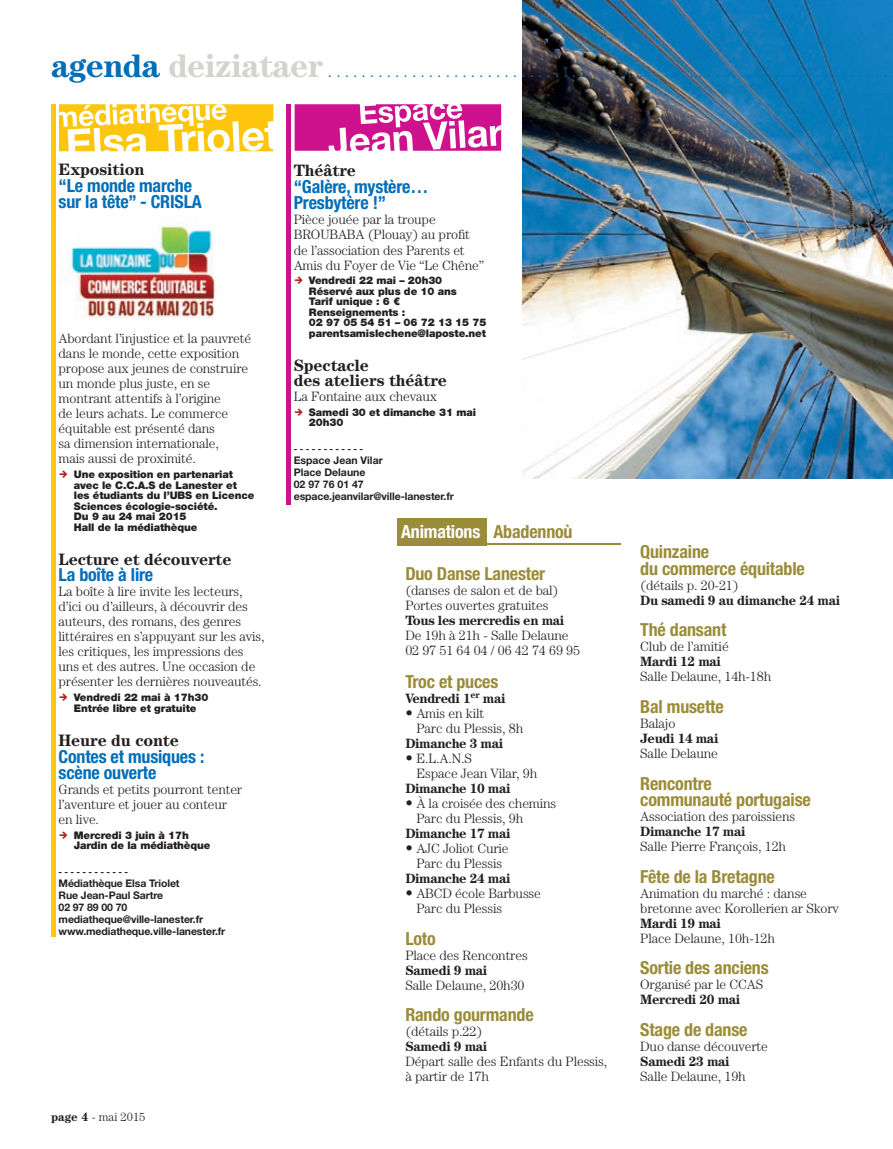
<style>
.page{position:relative;width:893px;height:1149px;background:#fff}
.page>*{position:absolute;margin:0;border:0;box-sizing:border-box;transform-origin:0 0}
.t1{font:700 33px "Century";letter-spacing:-.02em;color:#d4d3cd}
.t2{font:700 condensed 18px/16.5px "Helvetica Neue LT Std";letter-spacing:-.01em;color:#9b8c39}
.t3{font:700 condensed 18px/16.5px "Helvetica Neue LT Std";letter-spacing:-.01em;color:#006eb9}
.t4{font:700 condensed 18px "Helvetica Neue LT Std";letter-spacing:-.01em;color:#fff}
.t5{font:700 16.5px/15px "Century";letter-spacing:-.01em;color:#231f20}
.t6{font:300 13.5px/15px "Century";letter-spacing:-.01em;color:#231f20}
.t7{font:700 13.5px "Century";letter-spacing:-.03em;color:#231f20}
.t8{font:300 12px "Century";color:#231f20}
.t9{font:900 10.5px/10.5px "Helvetica Neue LT Std";letter-spacing:-.01em;color:#231f20}
.t10{font:700 10.5px/12px "Helvetica Neue LT Std";letter-spacing:-.01em;color:#231f20}
.t11{font:700 9px "Helvetica Neue LT Std";color:#231f20}
.s1{color:#006eb9}
.s2{font-family:"Flesh Plain";font-weight:400;color:#af1e22}
.s3{font-weight:700}
.s4{color:#9b8c39}
.s5{font-size:15px}
</style>
<div class="page">
<div style="left:397px;top:518px;width:90px;height:27px;background:#9b8c39"></div>
<hr style="left:397px;top:543px;width:223px;height:2px;background:#9b8c39">
<div style="left:51px;top:104px;width:5px;height:832px;background:#fec50d"></div>
<hr style="left:287px;top:104px;width:4px;height:400px;background:#ce118c">
<svg style="left:295px;top:104px;width:206px;height:47px"></svg>
<img style="left:64px;top:224px;width:151px;height:94px">
<svg style="left:59px;top:104px;width:214px;height:47px"></svg>
<img style="left:522px;top:0;width:371px;height:478px">
<h1 class="t1" style="left:51px;top:46px;width:274px"><span class="s1">agenda</span> deiziataer</h1>
<p class="t5" style="left:59px;top:161px;width:87px">Exposition</p>
<h2 class="t3" style="left:59px;top:176px;width:145px">“Le monde marche sur la tête” - CRISLA</h2>
<p class="t6" style="left:59px;top:331px;width:194px">Abordant l’injustice et la pauvreté dans le monde, cette exposition propose aux jeunes de construire un monde plus juste, en se montrant attentifs à l’origine<br>de leurs achats. Le commerce équitable est présenté dans<br>sa dimension internationale,<br>mais aussi de proximité.</p>
<p class="t9" style="left:74px;top:469px;width:182px;text-indent:-15px"><span class="s2">W</span> Une exposition en partenariat avec le C.C.A.S de Lanester et les étudiants du l’UBS en Licence<br>Sciences écologie-société.<br>Du 9 au 24 mai 2015<br>Hall de la médiathèque</p>
<p class="t5" style="left:59px;top:551px;width:175px">Lecture et découverte</p>
<h2 class="t3" style="left:59px;top:566px;width:96px">La boîte à lire</h2>
<p class="t6" style="left:59px;top:584px;width:208px">La boîte à lire invite les lecteurs, d’ici ou d’ailleurs, à découvrir des auteurs, des romans, des genres littéraires en s’appuyant sur les avis, les critiques, les impressions des uns et des autres. Une occasion de présenter les dernières nouveautés.</p>
<p class="t9" style="left:59px;top:692px;width:151px;text-align:center"><span class="s2">W</span> Vendredi 22 mai à 17h30<br>Entrée libre et gratuite</p>
<p class="t5" style="left:59px;top:732px;width:122px">Heure du conte</p>
<h2 class="t3" style="left:59px;top:747px;width:147px">Contes et musiques : scène ouverte</h2>
<p class="t6" style="left:59px;top:781px;width:185px">Grands et petits pourront tenter l’aventure et jouer au conteur en live.</p>
<p class="t9" style="left:74px;top:829px;width:138px;text-indent:-15px"><span class="s2">W</span> Mercredi 3 juin à 17h<br>Jardin de la médiathèque</p>
<p class="t10" style="left:59px;top:876px;width:168px">Médiathèque Elsa Triolet<br>Rue Jean-Paul Sartre<br>02 97 89 00 70 mediatheque@ville-lanester.fr www.mediatheque.ville-lanester.fr</p>
<p class="t8" style="left:51px;top:1109px;width:96px"><span class="s3">page 4</span> - mai 2015</p>
<p class="t5" style="left:294px;top:163px;width:64px">Théâtre</p>
<h2 class="t3" style="left:294px;top:178px;width:136px">“Galère, mystère…<br>Presbytère !”</h2>
<p class="t6" style="left:294px;top:212px;width:192px">Pièce jouée par la troupe<br>BROUBABA (Plouay) au profit de l’association des Parents et<br>Amis du Foyer de Vie “Le Chêne”</p>
<p class="t9" style="left:309px;top:275px;width:179px;text-indent:-15px"><span class="s2">W</span> Vendredi 22 mai – 20h30<br>Réservé aux plus de 10 ans<br>Tarif unique : 6 €<br>Renseignements :<br>02 97 05 54 51 – 06 72 13 15 75 parentsamislechene@laposte.net</p>
<p class="t5" style="left:294px;top:357px;width:155px">Spectacle<br>des ateliers théâtre</p>
<p class="t6" style="left:294px;top:388px;width:145px">La Fontaine aux chevaux</p>
<p class="t9" style="left:309px;top:407px;width:169px;text-indent:-15px"><span class="s2">W</span> Samedi 30 et dimanche 31 mai<br>20h30</p>
<p class="t11" style="left:294px;top:443px;width:71px">- - - - - - - - - - - -</p>
<p class="t10" style="left:294px;top:453px;width:162px">Espace Jean Vilar<br>Place Delaune<br>02 97 76 01 47 espace.jeanvilar@ville-lanester.fr</p>
<h2 class="t4" style="left:401px;top:520px;width:173px">Animations <span class="s4">Abadennoù</span></h2>
<h2 class="t2" style="left:405px;top:564px;width:141px">Duo Danse Lanester</h2>
<p class="t6" style="left:405px;top:582px;width:155px">(danses de salon et de bal)<br>Portes ouvertes gratuites</p>
<p class="t7" style="left:405px;top:612px;width:161px">Tous les mercredis en mai</p>
<p class="t6" style="left:405px;top:627px;width:176px">De 19h à 21h - Salle Delaune<br>02 97 51 64 04 / 06 42 74 69 95</p>
<h2 class="t2" style="left:405px;top:672px;width:95px">Troc et puces</h2>
<p class="t7" style="left:405px;top:690px;width:102px">Vendredi 1<sup>er</sup> mai</p>
<p class="t6" style="left:416px;top:705px;width:108px;text-indent:-11px"><span class="s5">•</span> Amis en kilt<br>Parc du Plessis, 8h</p>
<p class="t7" style="left:405px;top:735px;width:99px">Dimanche 3 mai</p>
<p class="t6" style="left:416px;top:750px;width:122px;text-indent:-11px"><span class="s5">•</span> E.L.A.N.S<br>Espace Jean Vilar, 9h</p>
<p class="t7" style="left:405px;top:780px;width:107px">Dimanche 10 mai</p>
<p class="t6" style="left:416px;top:795px;width:141px;text-indent:-11px"><span class="s5">•</span> À la croisée des chemins<br>Parc du Plessis, 9h</p>
<p class="t7" style="left:405px;top:825px;width:107px">Dimanche 17 mai</p>
<p class="t6" style="left:405px;top:840px;width:105px;text-align:center"><span class="s5">•</span> AJC Joliot Curie<br>Parc du Plessis</p>
<p class="t7" style="left:405px;top:870px;width:107px">Dimanche 24 mai</p>
<p class="t6" style="left:416px;top:885px;width:126px;text-indent:-11px"><span class="s5">•</span> ABCD école Barbusse<br>Parc du Plessis</p>
<h2 class="t2" style="left:405px;top:929px;width:32px">Loto</h2>
<p class="t6" style="left:405px;top:946px;width:124px">Place des Rencontres</p>
<p class="t7" style="left:405px;top:961px;width:84px">Samedi 9 mai</p>
<p class="t6" style="left:405px;top:976px;width:121px">Salle Delaune, 20h30</p>
<h2 class="t2" style="left:405px;top:1005px;width:130px">Rando gourmande</h2>
<p class="t6" style="left:405px;top:1023px;width:78px">(détails p.22)</p>
<p class="t7" style="left:405px;top:1038px;width:84px">Samedi 9 mai</p>
<p class="t6" style="left:405px;top:1053px;width:204px">Départ salle des Enfants du Plessis, à partir de 17h</p>
<h2 class="t2" style="left:640px;top:543px;width:166px">Quinzaine<br>du commerce équitable</h2>
<p class="t6" style="left:640px;top:577px;width:100px">(détails p. 20-21)</p>
<p class="t7" style="left:640px;top:592px;width:202px">Du samedi 9 au dimanche 24 mai</p>
<h2 class="t2" style="left:640px;top:621px;width:88px">Thé dansant</h2>
<p class="t6" style="left:640px;top:639px;width:90px">Club de l’amitié</p>
<p class="t7" style="left:640px;top:653px;width:82px">Mardi 12 mai</p>
<p class="t6" style="left:640px;top:669px;width:132px">Salle Delaune, 14h-18h</p>
<h2 class="t2" style="left:640px;top:697px;width:85px">Bal musette</h2>
<p class="t6" style="left:640px;top:715px;width:37px">Balajo</p>
<p class="t7" style="left:640px;top:730px;width:80px">Jeudi 14 mai</p>
<p class="t6" style="left:640px;top:745px;width:79px">Salle Delaune</p>
<h2 class="t2" style="left:640px;top:774px;width:172px">Rencontre<br>communauté portugaise</h2>
<p class="t6" style="left:640px;top:808px;width:157px">Association des paroissiens</p>
<p class="t7" style="left:640px;top:823px;width:107px">Dimanche 17 mai</p>
<p class="t6" style="left:640px;top:838px;width:147px">Salle Pierre François, 12h</p>
<h2 class="t2" style="left:640px;top:867px;width:136px">Fête de la Bretagne</h2>
<p class="t6" style="left:640px;top:885px;width:200px">Animation du marché : danse bretonne avec Korollerien ar Skorv</p>
<p class="t7" style="left:640px;top:914px;width:82px">Mardi 19 mai</p>
<p class="t6" style="left:640px;top:930px;width:136px">Place Delaune, 10h-12h</p>
<h2 class="t2" style="left:640px;top:958px;width:130px">Sortie des anciens</h2>
<p class="t6" style="left:640px;top:976px;width:124px">Organisé par le CCAS</p>
<p class="t7" style="left:640px;top:991px;width:102px">Mercredi 20 mai</p>
<h2 class="t2" style="left:640px;top:1020px;width:109px">Stage de danse</h2>
<p class="t6" style="left:640px;top:1038px;width:129px">Duo danse découverte</p>
<p class="t7" style="left:640px;top:1052px;width:91px">Samedi 23 mai</p>
<p class="t6" style="left:640px;top:1068px;width:107px">Salle Delaune, 19h</p>
</div>
